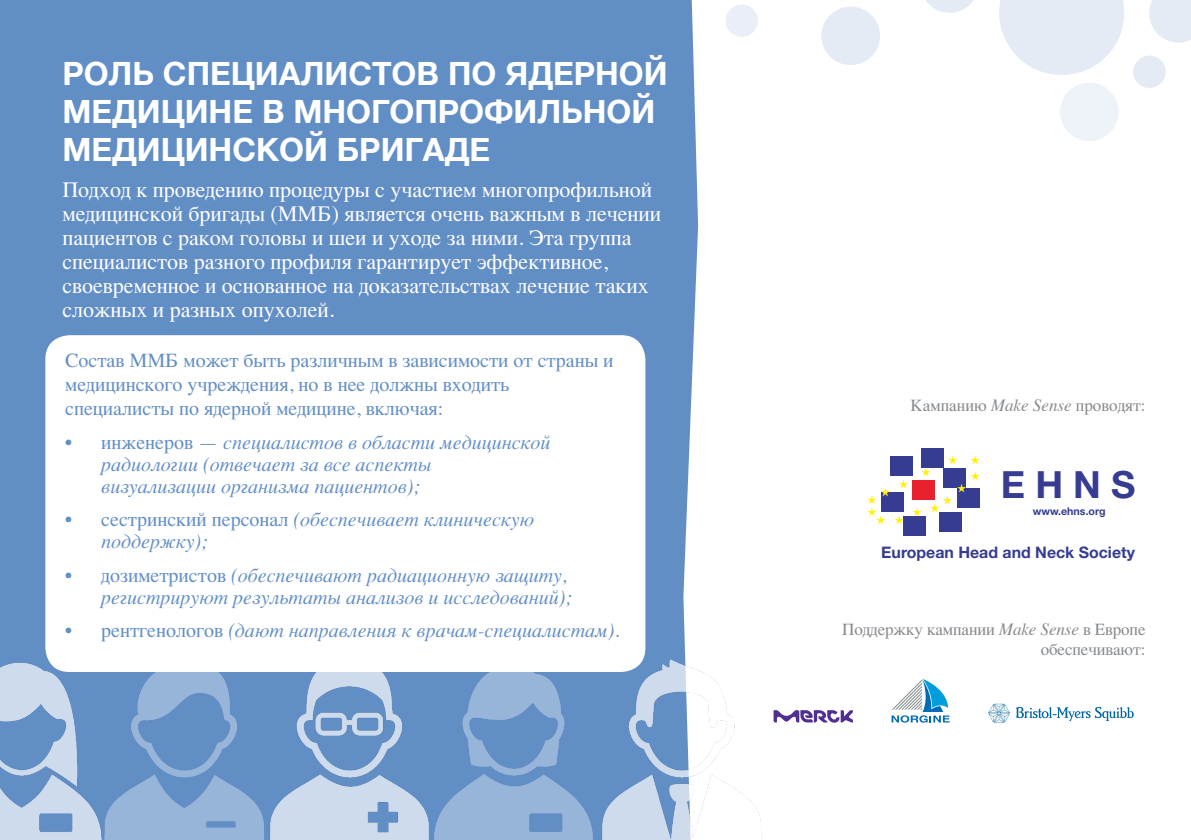
<style>
.page{position:relative;width:1191px;height:840px;background:#fff}
.page>*{position:absolute;margin:0;border:0;box-sizing:border-box;transform-origin:0 0}
.t1{font:700 37.4px "Helvetica Neue";color:#353c92}
.t2{font:700 32px/38px "Helvetica Neue";color:#fff}
.Body_bullets{font:22px/24px "Times";color:#fff}
.t3{font:italic 20px/22px "Times";color:#628ec6}
.Body_bullets-2{font:20px/24px "Times";color:#628ec6}
.t4{font:17px/20px "Times";letter-spacing:-.005em;color:#868a8e;text-align:right}
.t5{font:700 15.8px "Helvetica Neue";color:#353c92}
.t6{font:700 10.6px "Helvetica Neue";color:#353c92}
.s1{font-style:normal}
.s2{font-style:italic}
</style>
<div class="page">
<div style="left:0;top:0;width:896px;height:839px;background:#628ec6"></div>
<svg style="left:683px;top:0;width:433px;height:839px"></svg>
<div style="left:921px;top:447px;width:22px;height:20px;background:#353c92"></div>
<div style="left:903px;top:515px;width:23px;height:20px;background:#353c92"></div>
<div style="left:939px;top:511px;width:23px;height:20px;background:#353c92"></div>
<svg style="left:867px;top:455px;width:113px;height:69px"></svg>
<img style="left:102px;top:671px;width:164px;height:168px">
<img style="left:269px;top:671px;width:133px;height:168px">
<img style="left:600px;top:632px;width:168px;height:207px">
<img style="left:402px;top:671px;width:198px;height:168px">
<img style="left:0;top:652px;width:102px;height:187px">
<svg style="left:999px;top:0;width:125px;height:75px"></svg>
<svg style="left:1149px;top:0;width:42px;height:43px;background:#e7edf6"></svg>
<div style="left:821px;top:7px;width:59px;height:58px;background:#e4ebf5;border-radius:50%"></div>
<svg style="left:920px;top:0;width:59px;height:13px"></svg>
<div style="left:725px;top:5px;width:33px;height:32px;background:#eaeff7;border-radius:50%"></div>
<div style="left:1133px;top:56px;width:32px;height:32px;background:#e4ebf5;border-radius:50%"></div>
<div style="left:1059px;top:82px;width:59px;height:59px;background:#eef3f9;border-radius:50%"></div>
<div style="left:45px;top:335px;width:600px;height:336px;background:#fff;border-radius:24px"></div>
<svg style="left:773px;top:709px;width:80px;height:13px"></svg>
<svg style="left:891px;top:678px;width:58px;height:44px"></svg>
<svg style="left:988px;top:703px;width:21px;height:19px"></svg>
<svg style="left:1016px;top:706px;width:117px;height:14px"></svg>
<p class="t2" style="left:62px;top:55px;width:607px">РОЛЬ СПЕЦИАЛИСТОВ ПО ЯДЕРНОЙ<br>МЕДИЦИНЕ В МНОГОПРОФИЛЬНОЙ<br>МЕДИЦИНСКОЙ БРИГАДЕ</p>
<p class="Body_bullets" style="left:62px;top:175px;width:600px">Подход к проведению процедуры с участием многопрофильной медицинской бригады (ММБ) является очень важным в лечении пациентов с раком головы и шеи и уходе за ними. Эта группа специалистов разного профиля гарантирует эффективное, своевременное и основанное на доказательствах лечение таких сложных и разных опухолей.</p>
<p class="Body_bullets-2" style="left:65px;top:346px;width:550px">Состав ММБ может быть различным в зависимости от страны и медицинского учреждения, но в нее должны входить специалисты по ядерной медицине, включая:</p>
<p class="t3" style="left:101px;top:429px;width:451px;text-indent:-36px"><span class="s1">• инженеров —</span> специалистов в области медицинской радиологии (отвечает за все аспекты визуализации организма пациентов);</p>
<p class="t3" style="left:101px;top:507px;width:434px;text-indent:-36px"><span class="s1">• сестринский персонал</span> (обеспечивает клиническую поддержку);</p>
<p class="t3" style="left:65px;top:562px;width:508px;text-align:right"><span class="s1">• дозиметристов</span> (обеспечивают радиационную защиту, регистрируют результаты анализов и исследований);</p>
<p class="t3" style="left:65px;top:617px;width:556px"><span class="s1">• рентгенологов</span> (дают направления к врачам-специалистам).</p>
<p class="t4" style="left:910px;top:393px;width:236px">Кампанию <span class="s2">Make Sense</span> проводят:</p>
<p class="t1" style="left:1001px;top:461px;width:136px">EHNS</p>
<p class="t6" style="left:1032px;top:505px;width:75px">www.ehns.org</p>
<p class="t5" style="left:881px;top:541px;width:255px">European Head and Neck Society</p>
<p class="t4" style="left:842px;top:617px;width:305px">Поддержку кампании <span class="s2">Make Sense</span> в Европе обеспечивают:</p>
</div>
